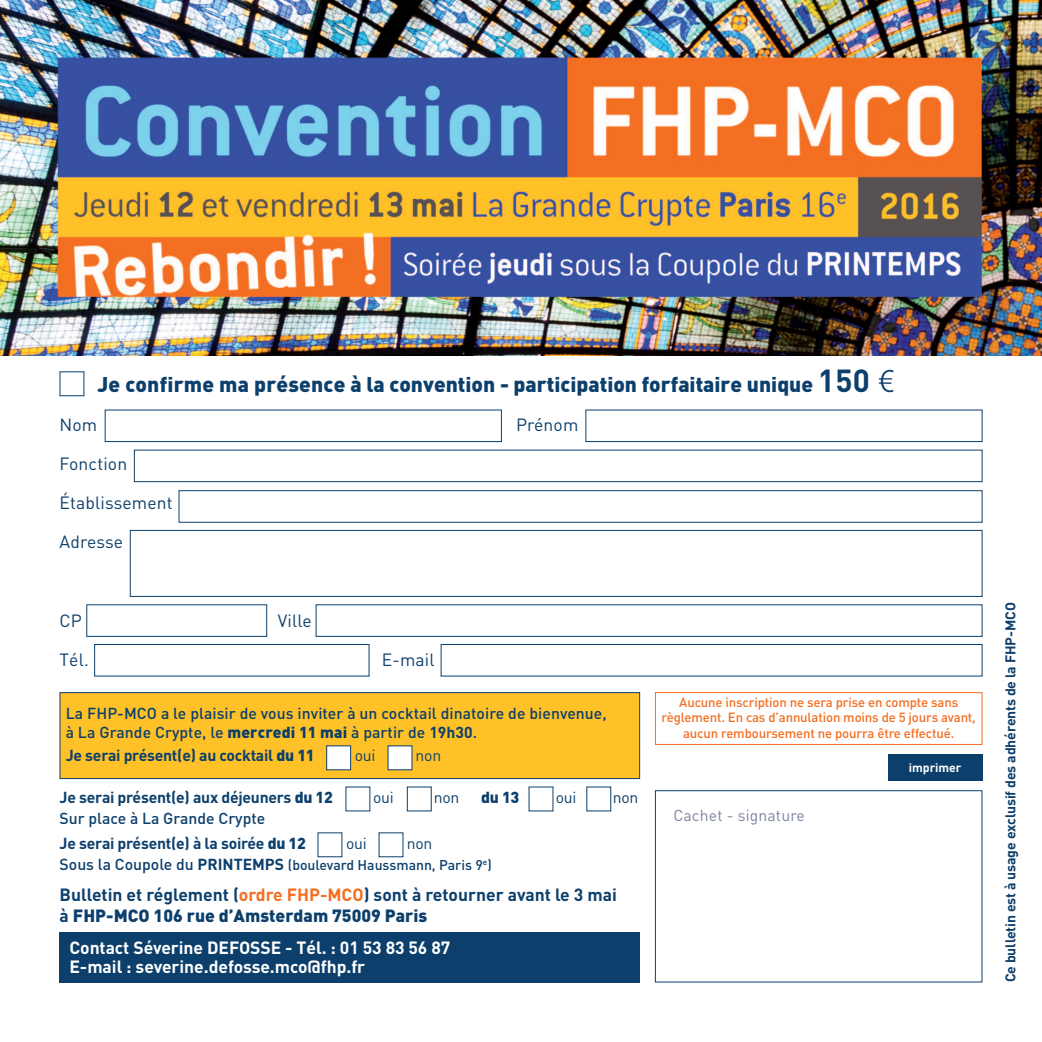
<style>
.page{position:relative;width:1042px;height:1042px;background:#fff}
.page>*{position:absolute;margin:0;border:0;box-sizing:border-box;transform-origin:0 0}
.t1{font:900 21px "DIN";color:#0c3f6c}
.t2{font:700 17.5px/21px "DIN";color:#0c3f6c}
.t3{font:700 17.5px/19.2px "DIN";letter-spacing:-.005em;color:#fff}
.t4{font:17.5px "DIN";letter-spacing:.01em;color:#0c3f6c}
.t5{font:700 15.75px/24.5px "DIN";letter-spacing:-.015em;color:#0c3f6c}
.t6{font:500 15.75px/19.1px "DIN";letter-spacing:.005em;color:#0c3f6c}
.t7{font:15.75px "DIN";letter-spacing:-.015em;color:#0c3f6c}
.t8{font:15.75px "DIN";letter-spacing:.01em;color:#7c83a2}
.t9{font:900 15.75px "DIN";color:#0c3f6c}
.t10{font:500 14px "DIN";color:#0c3f6c}
.t11{font:700 14px "DIN";letter-spacing:-.01em;color:#0c3f6c}
.t12{font:500 13.12px/15.8px "DIN";letter-spacing:-.01em;color:#f36e21;text-align:center}
.t13{font:700 12.25px "DIN";letter-spacing:-.005em;color:#fff}
.s1{font-weight:700;font-size:31.5px}
.s2{font-family:"Linotype Euro Font Ato F";font-weight:400;font-size:31.5px}
.s3{font-weight:900}
.s4{font-weight:700}
.s5{font-weight:500}
.s6{font-size:15.75px}
.s7{font-weight:700;font-size:15.75px}
.s8{color:#f36e21}
</style>
<div class="page">
<div style="left:60px;top:932px;width:580px;height:50px;background:#0c3f6c"></div>
<div style="left:888px;top:754px;width:94px;height:27px;background:#0c3f6c"></div>
<div style="left:105px;top:410px;width:397px;height:32px;border:1px solid #0c3f6c"></div>
<div style="left:86px;top:604px;width:181px;height:33px;border:1px solid #0c3f6c"></div>
<div style="left:316px;top:604px;width:666px;height:33px;border:1px solid #0c3f6c"></div>
<div style="left:94px;top:644px;width:275px;height:32px;border:1px solid #0c3f6c"></div>
<div style="left:441px;top:644px;width:541px;height:32px;border:1px solid #0c3f6c"></div>
<div style="left:134px;top:450px;width:848px;height:32px;border:1px solid #0c3f6c"></div>
<div style="left:179px;top:490px;width:803px;height:32px;border:1px solid #0c3f6c"></div>
<div style="left:130px;top:530px;width:852px;height:67px;border:1px solid #0c3f6c"></div>
<div style="left:585px;top:410px;width:397px;height:32px;border:1px solid #0c3f6c"></div>
<div style="left:655px;top:692px;width:327px;height:53px;border:1px solid #f36e21"></div>
<div style="left:60px;top:693px;width:579px;height:85px;background:#fec128"></div>
<div style="left:60px;top:692px;width:580px;height:87px;border:1px solid #0c3f6c"></div>
<div style="left:655px;top:790px;width:327px;height:192px;border:1px solid #0c3f6c"></div>
<div style="left:327px;top:746px;width:23px;height:23px;background:#fff"></div>
<div style="left:326px;top:745px;width:25px;height:25px;border:1px solid #0c3f6c"></div>
<div style="left:388px;top:746px;width:23px;height:23px;background:#fff"></div>
<img style="left:0;top:0;width:1042px;height:355px">
<h1 class="t1" style="left:97px;top:373px;width:798px">Je confirme ma présence à la convention - participation forfaitaire unique <span class="s1">150</span> <span class="s2">u</span></h1>
<h2 class="t4" style="left:60px;top:415px;width:39px">Nom</h2>
<h2 class="t4" style="left:516px;top:415px;width:64px">Prénom</h2>
<h2 class="t4" style="left:60px;top:454px;width:69px">Fonction</h2>
<h2 class="t4" style="left:60px;top:493px;width:115px">Établissement</h2>
<h2 class="t4" style="left:60px;top:532px;width:65px">Adresse</h2>
<h2 class="t4" style="left:60px;top:610px;width:24px">CP</h2>
<h2 class="t4" style="left:278px;top:610px;width:35px">Ville</h2>
<h2 class="t4" style="left:60px;top:649px;width:31px">Tél.</h2>
<h2 class="t4" style="left:382px;top:649px;width:55px">E-mail</h2>
<p class="t6" style="left:66px;top:704px;width:543px">La FHP-MCO a le plaisir de vous inviter à un cocktail dinatoire de bienvenue, à La Grande Crypte, le <span class="s3">mercredi 11 mai</span> à partir de <span class="s4">19h30</span>.</p>
<p class="t5" style="left:66px;top:743px;width:250px">Je serai présent(e) au cocktail <span class="s3">du 11</span></p>
<p class="t7" style="left:355px;top:746px;width:22px">oui</p>
<p class="t7" style="left:416px;top:746px;width:27px">non</p>
<p class="t5" style="left:60px;top:785px;width:275px">Je serai présent(e) aux déjeuners <span class="s3">du 12</span></p>
<p class="t7" style="left:373px;top:788px;width:22px">oui</p>
<p class="t7" style="left:434px;top:788px;width:27px">non</p>
<p class="t9" style="left:481px;top:788px;width:40px">du 13</p>
<p class="t7" style="left:556px;top:788px;width:22px">oui</p>
<p class="t7" style="left:613px;top:788px;width:27px">non</p>
<p class="t5" style="left:60px;top:806px;width:248px"><span class="s5">Sur place à La Grande Crypte<br></span>Je serai présent(e) à la soirée <span class="s3">du 12</span></p>
<p class="t7" style="left:346px;top:834px;width:22px">oui</p>
<p class="t7" style="left:407px;top:834px;width:27px">non</p>
<p class="t10" style="left:60px;top:856px;width:434px"><span class="s6">Sous la Coupole du</span> <span class="s7">PRINTEMPS</span> (boulevard Haussmann, Paris 9<sup>e</sup>)</p>
<h2 class="t2" style="left:60px;top:884px;width:559px">Bulletin et réglement (<span class="s8">ordre FHP-MCO</span>) sont à retourner avant le 3 mai à <span class="s3">FHP-MCO 106 rue d’Amsterdam 75009 Paris</span></h2>
<h2 class="t3" style="left:69px;top:938px;width:382px">Contact Séverine DEFOSSE - Tél. : 01 53 83 56 87<br>E-mail : severine.defosse.mco@fhp.fr</h2>
<p class="t12" style="left:661px;top:694px;width:316px">Aucune inscription ne sera prise en compte sans règlement. En cas d’annulation moins de 5 jours avant, aucun remboursement ne pourra être effectué.</p>
<p class="t8" style="left:673px;top:806px;width:133px">Cachet - signature</p>
<p class="t13" style="left:909px;top:761px;width:54px">imprimer</p>
<p class="t11" style="left:1002px;top:982px;width:381px;rotate:-90deg">Ce bulletin est à usage exclusif des adhérents de la FHP-MCO</p>
</div>
